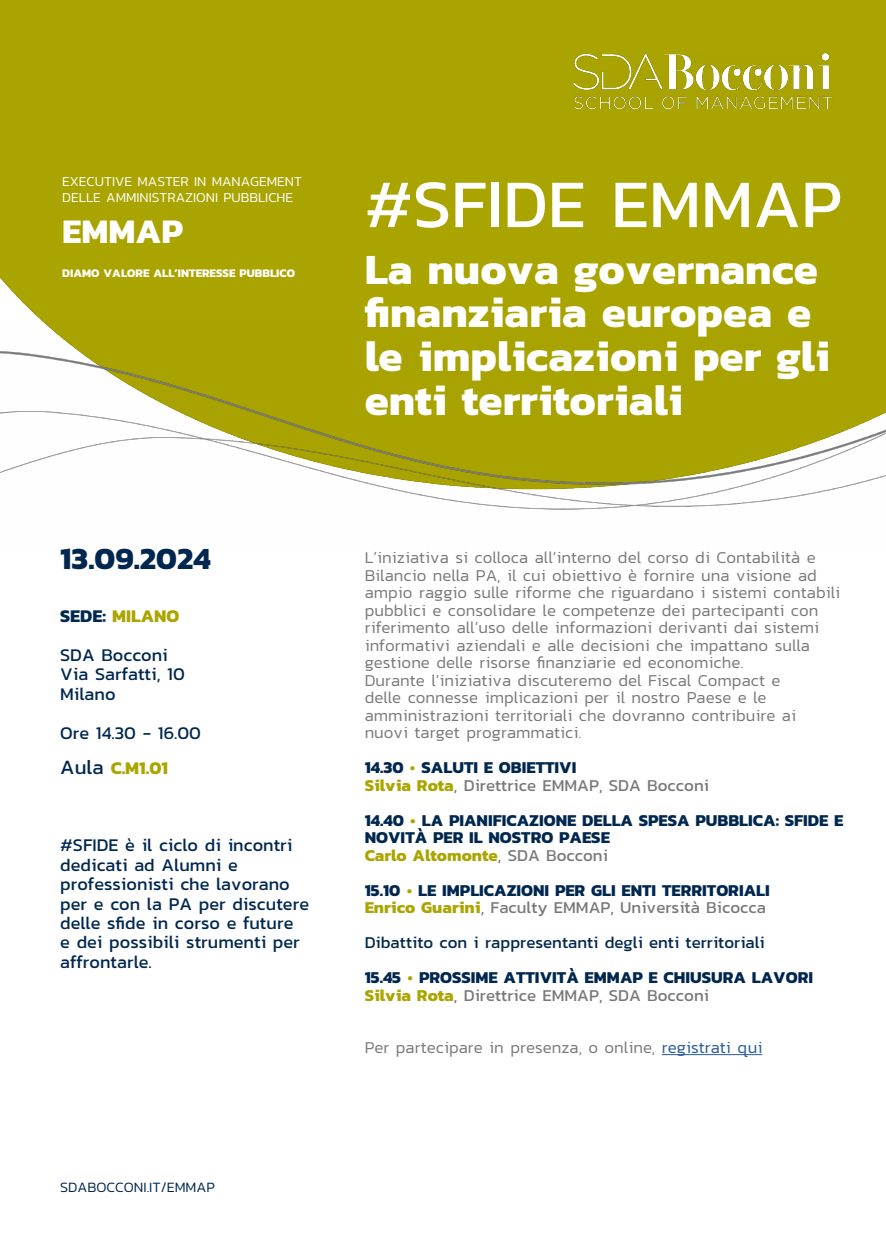
<style>
.page{position:relative;width:886px;height:1241px;background:#fff}
.page>*{position:absolute;margin:0;border:0;box-sizing:border-box;transform-origin:0 0}
.t1{font:68.75px "Kanit";color:#fff}
.t2{font:700 43.75px/43.8px "Kanit";color:#fff}
.t3{font:700 35px "Kanit";color:#fff}
.t4{font:700 31.25px "Kanit";color:#00274f}
.t5{font:18.12px/19.4px "Kanit";color:#00274f}
.t6{font:300 16.88px/17.5px "Kanit";color:#797979}
.t7{font:700 16.88px/17.5px "Kanit";color:#00274f}
.t8{font:16.88px/17.5px "Kanit";color:#797979}
.t9{font:16.88px/35px "Kanit";color:#00274f}
.t10{font:300 14.5px "Kanit";color:#00274f}
.t11{font:300 13.81px/16.1px "Kanit";color:#fff}
.t12{font:700 11.75px "Kanit";color:#fff}
.s1{font-weight:700}
.s2{font-weight:700;color:#aaa500}
.s3{font-size:20.62px}
.s4{font-weight:700;color:#00274f}
.s5{font-weight:500;color:#aaa500}
.s6{color:#aaa500}
.s7{font-weight:400;color:#797979}
.s8{color:#275b9b}
</style>
<div class="page">
<div style="left:0;top:0;width:886px;height:321px;background:#a9a400"></div>
<img style="left:0;top:321px;width:886px;height:189px">
<hr style="left:662px;top:1053px;width:100px;height:1px;background:#275b9b">
<img style="left:573px;top:54px;width:259px;height:55px">
<p class="t11" style="left:62px;top:173px;width:241px">EXECUTIVE MASTER IN MANAGEMENT<br>DELLE AMMINISTRAZIONI PUBBLICHE</p>
<h3 class="t3" style="left:62px;top:204px;width:122px">EMMAP</h3>
<p class="t12" style="left:62px;top:264px;width:234px">DIAMO VALORE ALL’INTERESSE PUBBLICO</p>
<h3 class="t4" style="left:60px;top:534px;width:152px">13.09.2024</h3>
<p class="t5" style="left:60px;top:596px;width:121px;line-height:38.8px"><span class="s1">SEDE:</span> <span class="s2">MILANO<br></span>SDA Bocconi</p>
<p class="t5" style="left:60px;top:664px;width:126px">Via Sarfatti, 10<br>Milano</p>
<p class="t5" style="left:60px;top:714px;width:142px;line-height:35.2px">Ore 14.30 - 16.00<br><span class="s3">Aula</span> <span class="s2">C.M1.01</span></p>
<p class="t5" style="left:60px;top:835px;width:250px">#SFIDE è il ciclo di incontri dedicati ad Alumni e professionisti che lavorano per e con la PA per discutere delle sfide in corso e future<br>e dei possibili strumenti per affrontarle.</p>
<p class="t10" style="left:60px;top:1176px;width:156px">SDABOCCONI.IT/EMMAP</p>
<h1 class="t1" style="left:365px;top:154px;width:479px">#SFIDE EMMAP</h1>
<h2 class="t2" style="left:365px;top:245px;width:467px">La nuova governance finanziaria europea e le implicazioni per gli enti territoriali</h2>
<p class="t6" style="left:365px;top:548px;width:477px">L’iniziativa si colloca all’interno del corso di Contabilità e Bilancio nella PA, il cui obiettivo è fornire una visione ad ampio raggio sulle riforme che riguardano i sistemi contabili pubblici e consolidare le competenze dei partecipanti con riferimento all’uso delle informazioni derivanti dai sistemi informativi aziendali e alle decisioni che impattano sulla gestione delle risorse finanziarie ed economiche.<br>Durante l’iniziativa discuteremo del Fiscal Compact e<br>delle connesse implicazioni per il nostro Paese e le amministrazioni territoriali che dovranno contribuire ai nuovi target programmatici.</p>
<p class="t8" style="left:365px;top:758px;width:346px"><span class="s4">14.30</span> <span class="s5">•</span> <span class="s4">SALUTI E OBIETTIVI<br></span><span class="s2">Silvia Rota</span>, Direttrice EMMAP, SDA Bocconi</p>
<p class="t7" style="left:365px;top:810px;width:480px">14.40 <span class="s5">•</span> LA PIANIFICAZIONE DELLA SPESA PUBBLICA: SFIDE E<br>NOVITÀ PER IL NOSTRO PAESE<br><span class="s6">Carlo Altomonte</span><span class="s7">, SDA Bocconi</span></p>
<p class="t7" style="left:365px;top:880px;width:407px">15.10 <span class="s5">•</span> LE IMPLICAZIONI PER GLI ENTI TERRITORIALI<br><span class="s6">Enrico Guarini</span><span class="s7">, Faculty EMMAP, Università Bicocca</span></p>
<p class="t9" style="left:365px;top:924px;width:450px">Dibattito con i rappresentanti degli enti territoriali<br><span class="s1">15.45</span> <span class="s5">•</span> <span class="s1">PROSSIME ATTIVITÀ EMMAP E CHIUSURA LAVORI</span></p>
<p class="t8" style="left:365px;top:985px;width:346px"><span class="s2">Silvia Rota</span>, Direttrice EMMAP, SDA Bocconi</p>
<p class="t6" style="left:365px;top:1038px;width:399px">Per partecipare in presenza, o online, <span class="s8">registrati qui</span></p>
</div>
